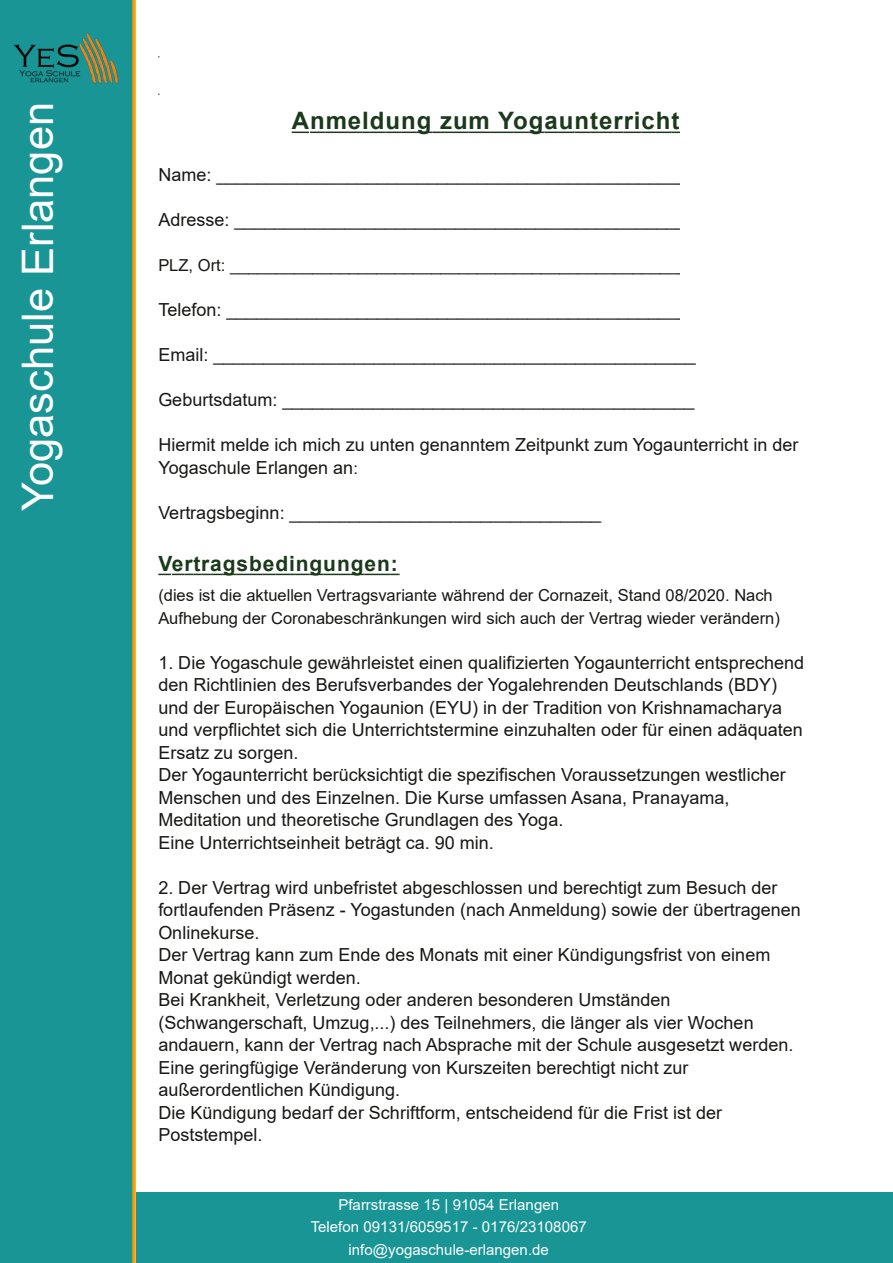
<style>
.page{position:relative;width:893px;height:1263px;background:#fff}
.page>*{position:absolute;margin:0;border:0;box-sizing:border-box;transform-origin:0 0}
.t1{font:43.5px "Arial";color:#fff}
.t2{font:700 24px "Arial";letter-spacing:.04em;color:#1b391b}
.t3{font:700 21px "Arial";letter-spacing:.04em;color:#1b391b}
.t4{font:18px/22.5px "Arial";color:#181715}
.t5{font:16.5px/22.5px "Arial";color:#181715}
.t6{font:15px/22.5px "Arial";letter-spacing:.005em;color:#fff;text-align:center}
.s1{font-size:16.5px}
</style>
<div class="page">
<div style="left:0;top:0;width:136px;height:1263px;background:#1a9596"></div>
<div style="left:136px;top:1192px;width:757px;height:71px;background:#1a9596"></div>
<img style="left:14px;top:31px;width:105px;height:56px">
<svg style="left:292px;top:131px;width:388px;height:2px"></svg>
<svg style="left:158px;top:574px;width:242px;height:1px"></svg>
<h1 class="t1" style="left:14px;top:511px;width:410px;rotate:-90deg">Yogaschule Erlangen</h1>
<h2 class="t2" style="left:292px;top:107px;width:389px">Anmeldung zum Yogaunterricht</h2>
<p class="t4" style="left:158px;top:164px;width:542px">Name: ________________________________________________</p>
<p class="t4" style="left:158px;top:209px;width:540px">Adresse: ______________________________________________</p>
<p class="t5" style="left:158px;top:254px;width:531px">PLZ, Ort: __________________________________________________</p>
<p class="t4" style="left:158px;top:299px;width:532px">Telefon: ______________________________________________</p>
<p class="t4" style="left:158px;top:344px;width:539px">Email: ________________________________________________</p>
<p class="t4" style="left:158px;top:389px;width:538px">Geburtsdatum: _________________________________________</p>
<p class="t4" style="left:158px;top:434px;width:642px">Hiermit melde ich mich zu unten genanntem Zeitpunkt zum Yogaunterricht in der<br>Yogaschule Erlangen an<span class="s1">:</span></p>
<p class="t4" style="left:158px;top:501px;width:444px">Vertragsbeginn: _______________________________</p>
<p class="t3" style="left:158px;top:552px;width:241px">Vertragsbedingungen:</p>
<p class="t5" style="left:158px;top:584px;width:623px">(dies ist die aktuellen Vertragsvariante während der Cornazeit, Stand 08/2020. Nach<br>Aufhebung der Coronabeschränkungen wird sich auch der Vertrag wieder verändern)</p>
<p class="t4" style="left:158px;top:651px;width:647px">1. Die Yogaschule gewährleistet einen qualifizierten Yogaunterricht entsprechend den Richtlinien des Berufsverbandes der Yogalehrenden Deutschlands (BDY) und der Europäischen Yogaunion (EYU) in der Tradition von Krishnamacharya und verpflichtet sich die Unterrichtstermine einzuhalten oder für einen adäquaten Ersatz zu sorgen.<br>Der Yogaunterricht berücksichtigt die spezifischen Voraussetzungen westlicher Menschen und des Einzelnen. Die Kurse umfassen Asana, Pranayama, Meditation und theoretische Grundlagen des Yoga.<br>Eine Unterrichtseinheit beträgt ca. 90 min.</p>
<p class="t4" style="left:158px;top:876px;width:644px">2. Der Vertrag wird unbefristet abgeschlossen und berechtigt zum Besuch der fortlaufenden Präsenz - Yogastunden (nach Anmeldung) sowie der übertragenen Onlinekurse.<br>Der Vertrag kann zum Ende des Monats mit einer Kündigungsfrist von einem Monat gekündigt werden.<br>Bei Krankheit, Verletzung oder anderen besonderen Umständen (Schwangerschaft, Umzug,...) des Teilnehmers, die länger als vier Wochen andauern, kann der Vertrag nach Absprache mit der Schule ausgesetzt werden.<br>Eine geringfügige Veränderung von Kurszeiten berechtigt nicht zur außerordentlichen Kündigung.<br>Die Kündigung bedarf der Schriftform, entscheidend für die Frist ist der Poststempel.</p>
<p class="t6" style="left:311px;top:1193px;width:278px">Pfarrstrasse 15 | 91054 Erlangen<br>Telefon 09131/6059517 - 0176/23108067 info@yogaschule-erlangen.de</p>
</div>
